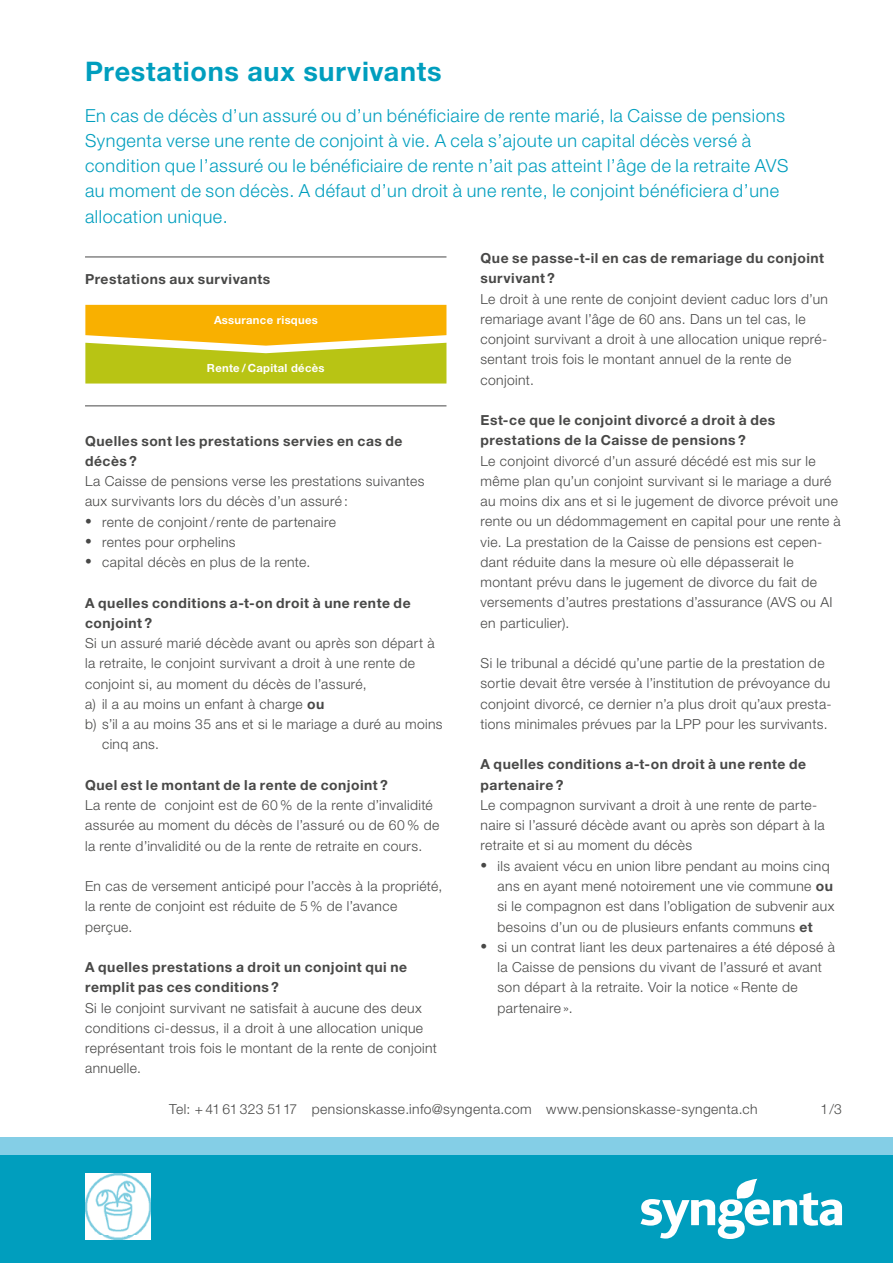
<style>
.page{position:relative;width:893px;height:1263px;background:#fff}
.page>*{position:absolute;margin:0;border:0;box-sizing:border-box;transform-origin:0 0}
.t1{font:700 27px "Helvetica Neue LT Std";letter-spacing:.025em;color:#009ebe}
.t2{font:300 18px/25.3px "Helvetica Neue LT Std";letter-spacing:.03em;color:#009ebe}
.t3{font:300 13.8px/20.2px "Helvetica Neue LT Std";letter-spacing:.03em;color:#484847}
.t4{font:700 13.8px/20.2px "Helvetica Neue LT Std";letter-spacing:.035em;color:#484847}
.t5{font:700 11.25px "Helvetica Neue LT Std";letter-spacing:.025em;color:#fff}
.s1{font-size:13.5px}
.s2{font-weight:700}
</style>
<div class="page">
<div style="left:0;top:1137px;width:893px;height:18px;background:#84cee6"></div>
<div style="left:0;top:1155px;width:893px;height:108px;background:#009ebe"></div>
<img style="left:85px;top:1173px;width:66px;height:66px">
<svg style="left:641px;top:1179px;width:201px;height:60px"></svg>
<hr style="left:85px;top:257px;width:361px;height:1px;background:#484847">
<hr style="left:85px;top:406px;width:361px;height:1px;background:#484847">
<svg style="left:85px;top:305px;width:361px;height:78px;background:#dcc022"></svg>
<h1 class="t1" style="left:85px;top:55px;width:358px">Prestations aux survivants</h1>
<p class="t2" style="left:85px;top:102px;width:705px">En cas de décès d’un assuré ou d’un bénéficiaire de rente marié, la Caisse de pensions Syngenta verse une rente de conjoint à vie. A cela s’ajoute un capital décès versé à condition que l’assuré ou le bénéficiaire de rente n’ait pas atteint l’âge de la retraite AVS au moment de son décès. A défaut d’un droit à une rente, le conjoint bénéficiera d’une allocation unique.</p>
<p class="t4" style="left:85px;top:268px;width:187px">Prestations aux survivants</p>
<p class="t5" style="left:214px;top:313px;width:105px">Assurance risques</p>
<p class="t5" style="left:207px;top:361px;width:119px">Rente / Capital décès</p>
<p class="t4" style="left:85px;top:430px;width:319px">Quelles sont les prestations servies en cas de décès ?</p>
<p class="t3" style="left:85px;top:471px;width:341px">La Caisse de pensions verse les prestations suivantes aux survivants lors du décès d’un assuré :</p>
<p class="t3" style="left:85px;top:511px;width:252px"><span class="s1">•</span> rente de conjoint/rente de partenaire</p>
<p class="t3" style="left:85px;top:531px;width:152px"><span class="s1">•</span> rentes pour orphelins</p>
<p class="t3" style="left:85px;top:552px;width:227px"><span class="s1">•</span> capital décès en plus de la rente.</p>
<p class="t4" style="left:85px;top:592px;width:327px">A quelles conditions a-t-on droit à une rente de conjoint ?</p>
<p class="t3" style="left:85px;top:633px;width:351px">Si un assuré marié décède avant ou après son départ à</p>
<p class="t3" style="left:85px;top:653px;width:332px">la retraite, le conjoint survivant a droit à une rente de</p>
<p class="t3" style="left:85px;top:673px;width:283px">conjoint si, au moment du décès de l’assuré,</p>
<p class="t3" style="left:85px;top:693px;width:241px">a) il a au moins un enfant à charge <span class="s2">ou</span></p>
<p class="t3" style="left:85px;top:714px;width:359px">b) s’il a au moins 35 ans et si le mariage a duré au moins</p>
<p class="t3" style="left:102px;top:734px;width:59px">cinq ans.</p>
<p class="t4" style="left:85px;top:774px;width:304px">Quel est le montant de la rente de conjoint ?</p>
<p class="t3" style="left:85px;top:795px;width:356px">La rente de conjoint est de 60 % de la rente d’invalidité assurée au moment du décès de l’assuré ou de 60 % de la rente d’invalidité ou de la rente de retraite en cours.</p>
<p class="t3" style="left:85px;top:876px;width:359px">En cas de versement anticipé pour l’accès à la propriété, la rente de conjoint est réduite de 5 % de l’avance perçue.</p>
<p class="t4" style="left:85px;top:957px;width:324px">A quelles prestations a droit un conjoint qui ne remplit pas ces conditions ?</p>
<p class="t3" style="left:85px;top:997px;width:353px">Si le conjoint survivant ne satisfait à aucune des deux conditions ci-dessus, il a droit à une allocation unique représentant trois fois le montant de la rente de conjoint annuelle.</p>
<p class="t4" style="left:480px;top:248px;width:345px">Que se passe-t-il en cas de remariage du conjoint survivant ?</p>
<p class="t3" style="left:480px;top:288px;width:349px">Le droit à une rente de conjoint devient caduc lors d’un remariage avant l’âge de 60 ans. Dans un tel cas, le conjoint survivant a droit à une allocation unique repré&shy;sentant trois fois le montant annuel de la rente de conjoint.</p>
<p class="t4" style="left:480px;top:410px;width:296px">Est-ce que le conjoint divorcé a droit à des prestations de la Caisse de pensions ?</p>
<p class="t3" style="left:480px;top:450px;width:362px">Le conjoint divorcé d’un assuré décédé est mis sur le même plan qu’un conjoint survivant si le mariage a duré au moins dix ans et si le jugement de divorce prévoit une rente ou un dédommagement en capital pour une rente à vie. La prestation de la Caisse de pensions est cepen&shy;dant réduite dans la mesure où elle dépasserait le montant prévu dans le jugement de divorce du fait de versements d’autres prestations d’assurance (AVS ou AI en particulier).</p>
<p class="t3" style="left:480px;top:653px;width:353px">Si le tribunal a décidé qu’une partie de la prestation de sortie devait être versée à l’institution de prévoyance du conjoint divorcé, ce dernier n’a plus droit qu’aux presta&shy;tions minimales prévues par la LPP pour les survivants.</p>
<p class="t4" style="left:480px;top:754px;width:327px">A quelles conditions a-t-on droit à une rente de partenaire ?</p>
<p class="t3" style="left:480px;top:794px;width:346px">Le compagnon survivant a droit à une rente de parte&shy;naire si l’assuré décède avant ou après son départ à la retraite et si au moment du décès</p>
<p class="t3" style="left:497px;top:855px;width:338px;text-indent:-17px"><span class="s1">•</span> ils avaient vécu en union libre pendant au moins cinq ans en ayant mené notoirement une vie commune <span class="s2">ou </span>si le compagnon est dans l’obligation de subvenir aux besoins d’un ou de plusieurs enfants communs <span class="s2">et</span></p>
<p class="t3" style="left:497px;top:936px;width:339px;text-indent:-17px"><span class="s1">•</span> si un contrat liant les deux partenaires a été déposé à la Caisse de pensions du vivant de l’assuré et avant son départ à la retraite. Voir la notice «Rente de partenaire ».</p>
<p class="t3" style="left:169px;top:1098px;width:590px">Tel: + 41 61 323 5117 pensionskasse.info@syngenta.com www.pensionskasse-syngenta.ch</p>
<p class="t3" style="left:821px;top:1098px;width:23px">1/3</p>
</div>
